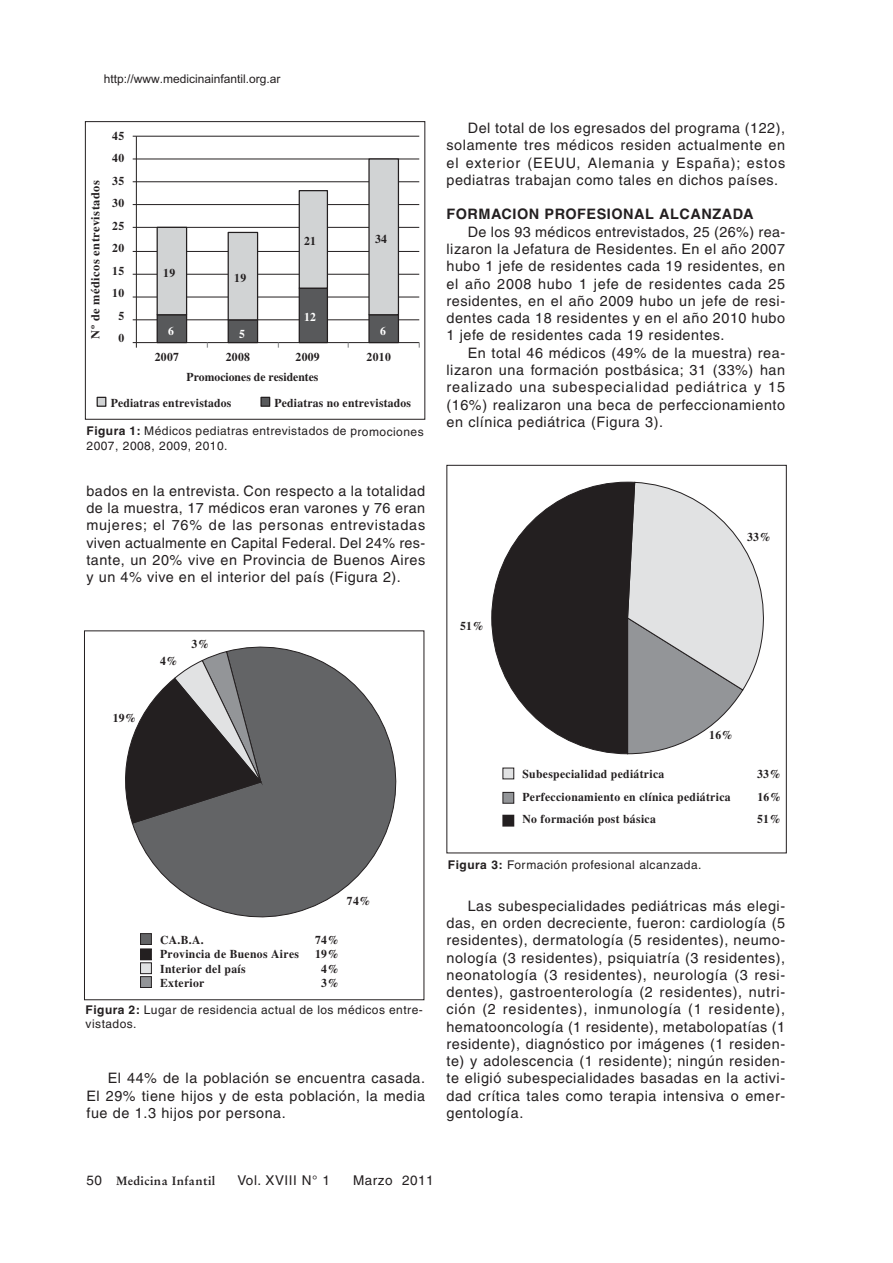
<style>
.page{position:relative;width:893px;height:1263px;background:#fff}
.page>*{position:absolute;margin:0;border:0;box-sizing:border-box;transform-origin:0 0}
.t1{font:14.4px/17.2px "Helvetica";letter-spacing:.04em;color:#231f20;text-align:justify}
.t2{font:700 14.4px "Helvetica";letter-spacing:.04em;color:#231f20}
.t3{font:13.5px "Helvetica";letter-spacing:.04em;color:#231f20}
.t4{font:700 12px/22.5px "Times";letter-spacing:.03em;color:#231f20;text-align:center}
.t5{font:12px/14.4px "Helvetica";letter-spacing:.04em;color:#231f20}
.t6{font:12px "Arial";color:#231f20}
.t7{font:700 12px "Times";letter-spacing:.005em;color:#231f20}
.t8{font:700 12px "Stempel Garamond";letter-spacing:.035em;color:#231f20}
.t9{font:700 12px "Times";color:#fff}
.s1{font-weight:700}
.s2{font-family:"Helvetica";font-weight:400;font-size:13.5px}
</style>
<div class="page">
<div style="left:503px;top:768px;width:11px;height:11px;background:#e1e2e3"></div>
<div style="left:502px;top:768px;width:12px;height:11px;border:1px solid #231f20"></div>
<div style="left:503px;top:792px;width:11px;height:11px;background:#939598"></div>
<div style="left:502px;top:792px;width:12px;height:12px;border:1px solid #231f20"></div>
<div style="left:503px;top:815px;width:11px;height:11px;background:#231f20"></div>
<div style="left:502px;top:815px;width:12px;height:11px;border:1px solid #231f20"></div>
<svg style="left:491px;top:481px;width:273px;height:274px"></svg>
<div style="left:446px;top:465px;width:341px;height:388px;border:1px solid #231f20"></div>
<hr style="left:136px;top:319px;width:283px;height:1px;background:#231f20">
<hr style="left:136px;top:297px;width:283px;height:1px;background:#231f20">
<hr style="left:136px;top:274px;width:283px;height:1px;background:#231f20">
<hr style="left:136px;top:251px;width:283px;height:1px;background:#231f20">
<hr style="left:136px;top:227px;width:283px;height:1px;background:#231f20">
<hr style="left:136px;top:204px;width:283px;height:1px;background:#231f20">
<hr style="left:136px;top:181px;width:283px;height:1px;background:#231f20">
<hr style="left:136px;top:159px;width:283px;height:1px;background:#231f20">
<hr style="left:136px;top:136px;width:283px;height:1px;background:#231f20">
<div style="left:157px;top:315px;width:30px;height:28px;background:#58595b"></div>
<div style="left:157px;top:314px;width:30px;height:29px;border:1px solid #231f20"></div>
<div style="left:228px;top:320px;width:30px;height:23px;background:#58595b"></div>
<div style="left:228px;top:319px;width:30px;height:24px;border:1px solid #231f20"></div>
<div style="left:299px;top:288px;width:28px;height:55px;background:#58595b"></div>
<div style="left:299px;top:288px;width:29px;height:55px;border:1px solid #231f20"></div>
<div style="left:369px;top:315px;width:29px;height:28px;background:#58595b"></div>
<div style="left:368px;top:314px;width:31px;height:29px;border:1px solid #231f20"></div>
<div style="left:157px;top:227px;width:30px;height:88px;background:#d1d3d4"></div>
<div style="left:157px;top:227px;width:30px;height:88px;border:1px solid #231f20"></div>
<div style="left:228px;top:232px;width:30px;height:88px;background:#d1d3d4"></div>
<div style="left:228px;top:232px;width:30px;height:88px;border:1px solid #231f20"></div>
<div style="left:299px;top:191px;width:28px;height:97px;background:#d1d3d4"></div>
<div style="left:299px;top:190px;width:29px;height:99px;border:1px solid #231f20"></div>
<div style="left:369px;top:159px;width:29px;height:156px;background:#d1d3d4"></div>
<div style="left:368px;top:158px;width:31px;height:157px;border:1px solid #231f20"></div>
<hr style="left:136px;top:136px;width:1px;height:207px;background:#231f20">
<hr style="left:136px;top:342px;width:283px;height:1px;background:#231f20">
<svg style="left:133px;top:342px;width:4px;height:6px"></svg>
<div style="left:97px;top:397px;width:9px;height:9px;background:#d1d3d4"></div>
<div style="left:97px;top:397px;width:9px;height:10px;border:1px solid #231f20"></div>
<div style="left:261px;top:397px;width:9px;height:9px;background:#58595b"></div>
<div style="left:260px;top:397px;width:10px;height:10px;border:1px solid #231f20"></div>
<div style="left:85px;top:121px;width:340px;height:299px;border:1px solid #231f20"></div>
<svg style="left:132px;top:646px;width:265px;height:272px"></svg>
<svg style="left:125px;top:651px;width:137px;height:173px;background:#696869"></svg>
<div style="left:141px;top:934px;width:10px;height:10px;background:#636466"></div>
<div style="left:140px;top:933px;width:12px;height:12px;border:1px solid #231f20"></div>
<div style="left:141px;top:949px;width:10px;height:11px;background:#231f20"></div>
<div style="left:140px;top:949px;width:12px;height:11px;border:1px solid #231f20"></div>
<div style="left:141px;top:963px;width:10px;height:11px;background:#e1e2e3"></div>
<div style="left:140px;top:962px;width:12px;height:12px;border:1px solid #231f20"></div>
<div style="left:141px;top:977px;width:10px;height:10px;background:#939598"></div>
<div style="left:140px;top:976px;width:12px;height:12px;border:1px solid #231f20"></div>
<p class="t6" style="left:104px;top:75px;width:178px">http://www.medicinainfantil.org.ar</p>
<p class="t4" style="left:85px;top:339px;width:160px;rotate:-90deg">Nº de médicos entrevistados</p>
<p class="t4" style="left:112px;top:126px;width:14px">45<br>40<br>35<br>30<br>25<br>20<br>15<br>10<br>5<br>0</p>
<p class="t4" style="left:163px;top:263px;width:13px">19</p>
<p class="t4" style="left:234px;top:268px;width:13px">19</p>
<p class="t9" style="left:168px;top:327px;width:7px">6</p>
<p class="t9" style="left:239px;top:329px;width:7px">5</p>
<p class="t4" style="left:304px;top:231px;width:13px">21</p>
<p class="t4" style="left:375px;top:228px;width:13px">34</p>
<p class="t9" style="left:304px;top:313px;width:13px">12</p>
<p class="t9" style="left:380px;top:327px;width:7px">6</p>
<p class="t4" style="left:155px;top:347px;width:26px">2007</p>
<p class="t4" style="left:226px;top:347px;width:26px">2008</p>
<p class="t4" style="left:295px;top:347px;width:26px">2009</p>
<p class="t4" style="left:367px;top:347px;width:26px">2010</p>
<p class="t7" style="left:187px;top:373px;width:133px">Promociones de residentes</p>
<p class="t4" style="left:111px;top:393px;width:122px">Pediatras entrevistados</p>
<p class="t4" style="left:275px;top:393px;width:138px">Pediatras no entrevistados</p>
<p class="t5" style="left:87px;top:425px;width:339px"><span class="s1">Figura 1:</span> Médicos pediatras entrevistados de promociones<br>2007, 2008, 2009, 2010.</p>
<p class="t1" style="left:86px;top:483px;width:340px">bados en la entrevista. Con respecto a la totalidad de la muestra, 17 médicos eran varones y 76 eran mujeres; el 76% de las personas entrevistadas viven actualmente en Capital Federal. Del 24% res&shy;tante, un 20% vive en Provincia de Buenos Aires y un 4% vive en el interior del país (Figura 2).</p>
<p class="t4" style="left:113px;top:708px;width:25px">19%</p>
<p class="t4" style="left:160px;top:651px;width:19px">4%</p>
<p class="t4" style="left:192px;top:633px;width:19px">3%</p>
<p class="t4" style="left:347px;top:891px;width:25px">74%</p>
<p class="t4" style="left:160px;top:930px;width:45px">CA.B.A.</p>
<p class="t4" style="left:315px;top:930px;width:25px">74%</p>
<p class="t4" style="left:160px;top:944px;width:140px">Provincia de Buenos Aires</p>
<p class="t4" style="left:315px;top:944px;width:25px">19%</p>
<p class="t4" style="left:160px;top:959px;width:87px">Interior del país</p>
<p class="t4" style="left:321px;top:959px;width:19px">4%</p>
<p class="t4" style="left:160px;top:973px;width:46px">Exterior</p>
<p class="t4" style="left:321px;top:973px;width:19px">3%</p>
<p class="t5" style="left:86px;top:1003px;width:339px"><span class="s1">Figura 2:</span> Lugar de residencia actual de los médicos entre&shy;vistados.</p>
<p class="t1" style="left:86px;top:1071px;width:340px;text-indent:21px">El 44% de la población se encuentra casada.<br>El 29% tiene hijos y de esta población, la media fue de 1.3 hijos por persona.</p>
<p class="t1" style="left:446px;top:121px;width:340px;text-indent:21px">Del total de los egresados del programa (122), solamente tres médicos residen actualmente en el exterior (EEUU, Alemania y España); estos pediatras trabajan como tales en dichos países.</p>
<p class="t2" style="left:446px;top:209px;width:308px">FORMACION PROFESIONAL ALCANZADA</p>
<p class="t1" style="left:446px;top:224px;width:340px;text-indent:21px">De los 93 médicos entrevistados, 25 (26%) rea&shy;lizaron la Jefatura de Residentes. En el año 2007 hubo 1 jefe de residentes cada 19 residentes, en el año 2008 hubo 1 jefe de residentes cada 25 residentes, en el año 2009 hubo un jefe de resi&shy;dentes cada 18 residentes y en el año 2010 hubo 1 jefe de residentes cada 19 residentes.</p>
<p class="t1" style="left:446px;top:345px;width:340px;text-indent:21px">En total 46 médicos (49% de la muestra) rea&shy;lizaron una formación postbásica; 31 (33%) han realizado una subespecialidad pediátrica y 15 (16%) realizaron una beca de perfeccionamiento en clínica pediátrica (Figura 3).</p>
<p class="t4" style="left:460px;top:615px;width:25px">51%</p>
<p class="t4" style="left:747px;top:527px;width:25px">33%</p>
<p class="t4" style="left:709px;top:725px;width:25px">16%</p>
<p class="t4" style="left:522px;top:764px;width:143px">Subespecialidad pediátrica</p>
<p class="t4" style="left:757px;top:764px;width:25px">33%</p>
<p class="t4" style="left:522px;top:787px;width:210px">Perfeccionamiento en clínica pediátrica</p>
<p class="t4" style="left:757px;top:787px;width:25px">16%</p>
<p class="t4" style="left:522px;top:809px;width:135px">No formación post básica</p>
<p class="t4" style="left:757px;top:809px;width:25px">51%</p>
<p class="t5" style="left:448px;top:859px;width:255px"><span class="s1">Figura 3:</span> Formación profesional alcanzada.</p>
<p class="t1" style="left:446px;top:898px;width:340px;text-indent:21px">Las subespecialidades pediátricas más elegi&shy;das, en orden decreciente, fueron: cardiología (5 residentes), dermatología (5 residentes), neumo&shy;nología (3 residentes), psiquiatría (3 residentes), neonatología (3 residentes), neurología (3 resi&shy;dentes), gastroenterología (2 residentes), nutri&shy;ción (2 residentes), inmunología (1 residente), hematooncología (1 residente), metabolopatías (1 residente), diagnóstico por imágenes (1 residen&shy;te) y adolescencia (1 residente); ningún residen&shy;te eligió subespecialidades basadas en la activi&shy;dad crítica tales como terapia intensiva o emer&shy;gentología.</p>
<p class="t8" style="left:86px;top:1176px;width:130px"><span class="s2">50</span> Medicina Infantil</p>
<p class="t3" style="left:238px;top:1176px;width:94px">Vol. XVIII N° 1</p>
<p class="t3" style="left:353px;top:1176px;width:82px">Marzo 2011</p>
</div>
